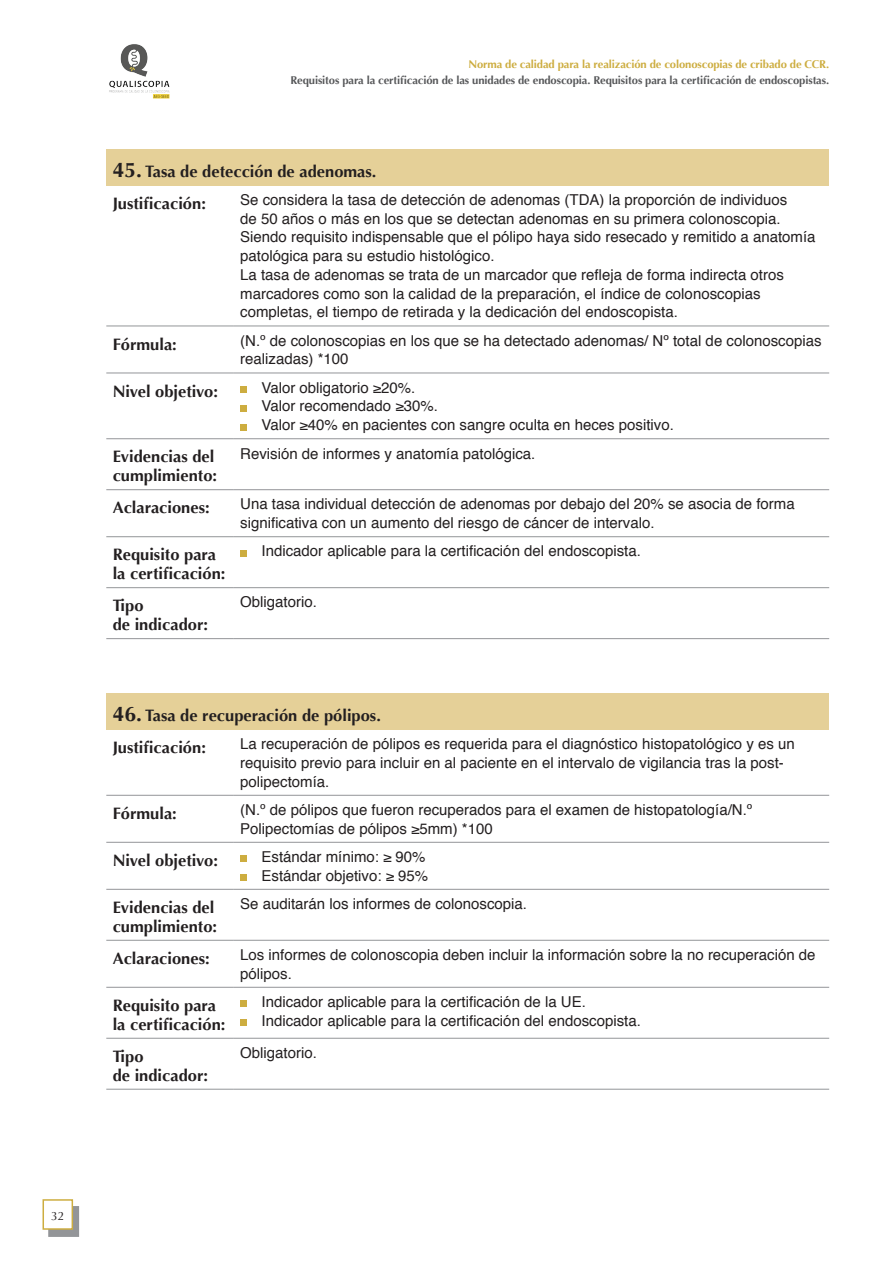
<style>
.page{position:relative;width:893px;height:1263px;background:#fff}
.page>*{position:absolute;margin:0;border:0;box-sizing:border-box;transform-origin:0 0}
.t1{font:700 16.5px/18.8px "Optima";color:#231f20}
.t2{font:15px/18.8px "Helvetica";color:#231f20}
.t3{font:12px "Optima";color:#231f20}
.t4{font:700 11.25px "Optima";letter-spacing:-.01em;color:#57585a}
.t5{font:700 11.25px "Optima";letter-spacing:-.01em;color:#cdad40}
.s1{font-size:21px}
</style>
<div class="page">
<div style="left:48px;top:1206px;width:31px;height:31px;background:#939598"></div>
<div style="left:43px;top:1199px;width:30px;height:31px;background:#fff;border:2px solid #cdad40"></div>
<img style="left:109px;top:44px;width:61px;height:55px">
<div style="left:106px;top:149px;width:723px;height:36px;background:#e5d098"></div>
<hr style="left:106px;top:326px;width:128px;height:1px;background:#939598">
<hr style="left:234px;top:326px;width:595px;height:1px;background:#939598">
<hr style="left:106px;top:373px;width:128px;height:1px;background:#939598">
<hr style="left:234px;top:373px;width:595px;height:1px;background:#939598">
<hr style="left:106px;top:438px;width:128px;height:1px;background:#939598">
<hr style="left:234px;top:438px;width:595px;height:1px;background:#939598">
<hr style="left:106px;top:489px;width:128px;height:1px;background:#939598">
<hr style="left:234px;top:489px;width:595px;height:1px;background:#939598">
<hr style="left:106px;top:536px;width:128px;height:1px;background:#939598">
<hr style="left:234px;top:536px;width:595px;height:1px;background:#939598">
<hr style="left:106px;top:587px;width:128px;height:1px;background:#939598">
<hr style="left:234px;top:587px;width:595px;height:1px;background:#939598">
<hr style="left:106px;top:638px;width:128px;height:1px;background:#939598">
<hr style="left:234px;top:638px;width:595px;height:1px;background:#939598">
<div style="left:240px;top:386px;width:7px;height:7px;background:#cdad40"></div>
<div style="left:240px;top:405px;width:7px;height:6px;background:#cdad40"></div>
<div style="left:240px;top:424px;width:7px;height:6px;background:#cdad40"></div>
<div style="left:240px;top:550px;width:7px;height:6px;background:#cdad40"></div>
<div style="left:106px;top:693px;width:723px;height:36px;background:#e5d098"></div>
<hr style="left:106px;top:795px;width:128px;height:1px;background:#939598">
<hr style="left:234px;top:795px;width:595px;height:1px;background:#939598">
<hr style="left:106px;top:842px;width:128px;height:1px;background:#939598">
<hr style="left:234px;top:842px;width:595px;height:1px;background:#939598">
<hr style="left:106px;top:889px;width:128px;height:1px;background:#939598">
<hr style="left:234px;top:889px;width:595px;height:1px;background:#939598">
<hr style="left:106px;top:940px;width:128px;height:1px;background:#939598">
<hr style="left:234px;top:940px;width:595px;height:1px;background:#939598">
<hr style="left:106px;top:987px;width:128px;height:1px;background:#939598">
<hr style="left:234px;top:987px;width:595px;height:1px;background:#939598">
<hr style="left:106px;top:1038px;width:128px;height:1px;background:#939598">
<hr style="left:234px;top:1038px;width:595px;height:1px;background:#939598">
<hr style="left:106px;top:1089px;width:128px;height:1px;background:#939598">
<hr style="left:234px;top:1089px;width:595px;height:1px;background:#939598">
<div style="left:240px;top:856px;width:7px;height:6px;background:#cdad40"></div>
<div style="left:240px;top:874px;width:7px;height:7px;background:#cdad40"></div>
<div style="left:240px;top:1001px;width:7px;height:6px;background:#cdad40"></div>
<div style="left:240px;top:1019px;width:7px;height:7px;background:#cdad40"></div>
<p class="t5" style="left:468px;top:57px;width:362px">Norma de calidad para la realización de colonoscopias de cribado de CCR.</p>
<p class="t4" style="left:290px;top:74px;width:540px">Requisitos para la certificación de las unidades de endoscopia. Requisitos para la certificación de endoscopistas.</p>
<p class="t1" style="left:113px;top:155px;width:265px;line-height:32.2px"><span class="s1">45.</span> Tasa de detección de adenomas.<br>Justificación:</p>
<p class="t2" style="left:240px;top:191px;width:577px">Se considera la tasa de detección de adenomas (TDA) la proporción de individuos<br>de 50 años o más en los que se detectan adenomas en su primera colonoscopia.<br>Siendo requisito indispensable que el pólipo haya sido resecado y remitido a anatomía patológica para su estudio histológico.<br>La tasa de adenomas se trata de un marcador que refleja de forma indirecta otros marcadores como son la calidad de la preparación, el índice de colonoscopias completas, el tiempo de retirada y la dedicación del endoscopista.</p>
<p class="t1" style="left:113px;top:335px;width:66px">Fórmula:</p>
<p class="t2" style="left:240px;top:331px;width:583px">(N.º de colonoscopias en los que se ha detectado adenomas/ Nº total de colonoscopias realizadas) *100</p>
<p class="t1" style="left:113px;top:382px;width:107px">Nivel objetivo:</p>
<p class="t2" style="left:261px;top:379px;width:414px">Valor obligatorio ≥20%.<br>Valor recomendado ≥30%.<br>Valor ≥40% en pacientes con sangre oculta en heces positivo.</p>
<p class="t1" style="left:113px;top:448px;width:106px">Evidencias del cumplimiento:</p>
<p class="t2" style="left:240px;top:444px;width:297px">Revisión de informes y anatomía patológica.</p>
<p class="t1" style="left:113px;top:499px;width:99px">Aclaraciones:</p>
<p class="t2" style="left:240px;top:495px;width:556px">Una tasa individual detección de adenomas por debajo del 20% se asocia de forma significativa con un aumento del riesgo de cáncer de intervalo.</p>
<p class="t1" style="left:113px;top:546px;width:114px">Requisito para la certificación:</p>
<p class="t2" style="left:261px;top:542px;width:381px">Indicador aplicable para la certificación del endoscopista.</p>
<p class="t1" style="left:113px;top:597px;width:97px">Tipo<br>de indicador:</p>
<p class="t2" style="left:240px;top:593px;width:78px">Obligatorio.</p>
<p class="t1" style="left:113px;top:699px;width:270px;line-height:32.2px"><span class="s1">46.</span> Tasa de recuperación de pólipos.<br>Justificación:</p>
<p class="t2" style="left:240px;top:735px;width:556px">La recuperación de pólipos es requerida para el diagnóstico histopatológico y es un requisito previo para incluir en al paciente en el intervalo de vigilancia tras la post&shy;polipectomía.</p>
<p class="t1" style="left:113px;top:804px;width:66px">Fórmula:</p>
<p class="t2" style="left:240px;top:801px;width:514px">(N.º de pólipos que fueron recuperados para el examen de histopatología/N.º<br>Polipectomías de pólipos ≥5mm) *100</p>
<p class="t1" style="left:113px;top:851px;width:107px">Nivel objetivo:</p>
<p class="t2" style="left:261px;top:848px;width:168px">Estándar mínimo: ≥ 90%<br>Estándar objetivo: ≥ 95%</p>
<p class="t1" style="left:113px;top:898px;width:106px">Evidencias del cumplimiento:</p>
<p class="t2" style="left:240px;top:895px;width:288px">Se auditarán los informes de colonoscopia.</p>
<p class="t1" style="left:113px;top:949px;width:99px">Aclaraciones:</p>
<p class="t2" style="left:240px;top:946px;width:577px">Los informes de colonoscopia deben incluir la información sobre la no recuperación de pólipos.</p>
<p class="t1" style="left:113px;top:996px;width:114px">Requisito para la certificación:</p>
<p class="t2" style="left:261px;top:993px;width:381px">Indicador aplicable para la certificación de la UE.<br>Indicador aplicable para la certificación del endoscopista.</p>
<p class="t1" style="left:113px;top:1047px;width:97px">Tipo<br>de indicador:</p>
<p class="t2" style="left:240px;top:1044px;width:78px">Obligatorio.</p>
<p class="t3" style="left:51px;top:1209px;width:15px">32</p>
</div>
